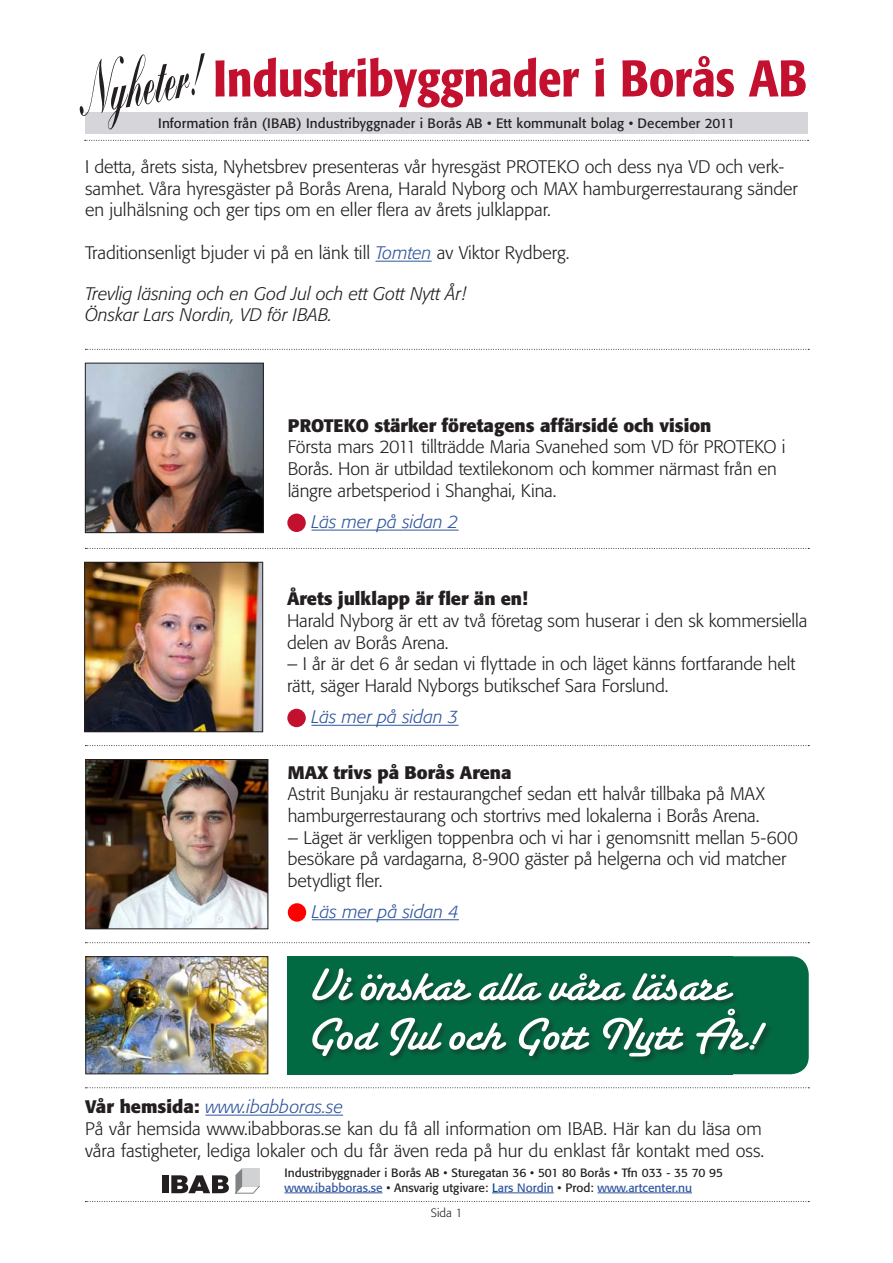
<style>
.page{position:relative;width:893px;height:1263px;background:#fff}
.page>*{position:absolute;margin:0;border:0;box-sizing:border-box;transform-origin:0 0}
.t1{font:48px/49.5px "Santa Fe Let Plain";color:#fff;scale:1.11 1}
.t2{font:300 18px/21.8px "Formata";color:#231f20}
.t3{font:700 18px "Formata";color:#231f20}
.t4{font:italic 300 18px/21.6px "Formata";color:#231f20}
.t5{font:italic 300 18px "Formata";color:#2f559e}
.t6{font:13.5px "Formata";letter-spacing:.005em;color:#231f20}
.t7{font:12px/14.4px "Formata";color:#231f20}
.t8{font:300 12px "Formata";color:#231f20}
.s1{font-style:italic;color:#2f559e}
.s2{font-weight:700}
.s3{color:#2f559e}
.s4{color:#074694}
</style>
<div class="page">
<div style="left:85px;top:112px;width:723px;height:21px;background:#d6d5da"></div>
<svg style="left:79px;top:53px;width:126px;height:77px"></svg>
<svg style="left:215px;top:56px;width:591px;height:52px"></svg>
<svg style="left:85px;top:140px;width:723px;height:1px"></svg>
<svg style="left:85px;top:1201px;width:724px;height:1px"></svg>
<hr style="left:205px;top:1115px;width:138px;height:1px;background:#2f559e">
<img style="left:87px;top:365px;width:175px;height:166px">
<div style="left:85px;top:363px;width:179px;height:170px;border:1px solid #231f20"></div>
<hr style="left:311px;top:530px;width:148px;height:1px;background:#2f559e">
<div style="left:287px;top:514px;width:19px;height:18px;background:#c3102f;border-radius:50%"></div>
<img style="left:86px;top:564px;width:175px;height:166px">
<div style="left:84px;top:562px;width:179px;height:170px;border:1px solid #231f20"></div>
<hr style="left:311px;top:725px;width:148px;height:1px;background:#2f559e">
<div style="left:287px;top:709px;width:19px;height:18px;background:#c3102f;border-radius:50%"></div>
<hr style="left:284px;top:1192px;width:98px;height:1px;background:#2f559e">
<hr style="left:498px;top:1192px;width:56px;height:1px;background:#2f559e">
<hr style="left:598px;top:1192px;width:94px;height:1px;background:#2f559e">
<div style="left:162px;top:1175px;width:6px;height:18px;background:#231f20"></div>
<svg style="left:171px;top:1175px;width:58px;height:18px"></svg>
<svg style="left:235px;top:1168px;width:25px;height:25px"></svg>
<svg style="left:85px;top:1087px;width:724px;height:1px"></svg>
<svg style="left:85px;top:745px;width:724px;height:1px"></svg>
<svg style="left:85px;top:942px;width:724px;height:1px"></svg>
<svg style="left:85px;top:548px;width:724px;height:1px"></svg>
<svg style="left:85px;top:349px;width:724px;height:1px"></svg>
<hr style="left:375px;top:261px;width:57px;height:1px;background:#2f559e">
<div style="left:363px;top:956px;width:446px;height:118px;background:#026a43;border-radius:18px"></div>
<div style="left:287px;top:956px;width:446px;height:118px;background:#026a43"></div>
<img style="left:87px;top:958px;width:179px;height:114px">
<div style="left:85px;top:956px;width:183px;height:118px;border:1px solid #231f20"></div>
<div style="left:311px;top:967px;width:462px;height:97px;background:#231f20;opacity:.5"></div>
<img style="left:87px;top:761px;width:179px;height:166px">
<div style="left:85px;top:759px;width:183px;height:170px;border:1px solid #231f20"></div>
<hr style="left:312px;top:919px;width:147px;height:1px;background:#2f559e">
<div style="left:288px;top:903px;width:18px;height:19px;background:#f00;border-radius:50%"></div>
<p class="t6" style="left:158px;top:115px;width:578px">Information från (IBAB) Industribyggnader i Borås AB • Ett kommunalt bolag • December 2011</p>
<p class="t2" style="left:85px;top:156px;width:714px">I detta, årets sista, Nyhetsbrev presenteras vår hyresgäst PROTEKO och dess nya VD och verk&shy;samhet. Våra hyresgäster på Borås Arena, Harald Nyborg och MAX hamburgerrestaurang sänder en julhälsning och ger tips om en eller flera av årets julklappar.</p>
<p class="t2" style="left:85px;top:242px;width:486px">Traditionsenligt bjuder vi på en länk till <span class="s1">Tomten</span> av Viktor Rydberg.</p>
<p class="t4" style="left:85px;top:283px;width:382px">Trevlig läsning och en God Jul och ett Gott Nytt År!<br>Önskar Lars Nordin, VD för IBAB.</p>
<p class="t3" style="left:288px;top:414px;width:425px">PROTEKO stärker företagens affärsidé och vision</p>
<p class="t2" style="left:288px;top:436px;width:499px">Första mars 2011 tillträdde Maria Svanehed som VD för PROTEKO i<br>Borås. Hon är utbildad textilekonom och kommer närmast från en längre arbetsperiod i Shanghai, Kina.</p>
<p class="t5" style="left:311px;top:511px;width:149px">Läs mer på sidan 2</p>
<p class="t3" style="left:287px;top:587px;width:242px">Årets julklapp är fler än en!</p>
<p class="t2" style="left:287px;top:610px;width:522px">Harald Nyborg är ett av två företag som huserar i den sk kommersiella delen av Borås Arena.</p>
<p class="t2" style="left:287px;top:653px;width:510px">– I år är det 6 år sedan vi flyttade in och läget känns fortfarande helt rätt, säger Harald Nyborgs butikschef Sara Forslund.</p>
<p class="t5" style="left:311px;top:706px;width:149px">Läs mer på sidan 3</p>
<p class="t3" style="left:288px;top:761px;width:225px">MAX trivs på Borås Arena</p>
<p class="t2" style="left:288px;top:783px;width:479px">Astrit Bunjaku är restaurangchef sedan ett halvår tillbaka på MAX hamburgerrestaurang och stortrivs med lokalerna i Borås Arena.</p>
<p class="t2" style="left:288px;top:827px;width:512px">– Läget är verkligen toppenbra och vi har i genomsnitt mellan 5-600 besökare på vardagarna, 8-900 gäster på helgerna och vid matcher betydligt fler.</p>
<p class="t5" style="left:312px;top:901px;width:149px">Läs mer på sidan 4</p>
<h1 class="t1" style="left:307px;top:964px;width:412px">Vi önskar alla våra läsare<br>God Jul och Gott Nytt År!</h1>
<p class="t2" style="left:85px;top:1096px;width:681px"><span class="s2">Vår hemsida:</span> <span class="s1">www.ibabboras.se<br></span>På vår hemsida www.ibabboras.se kan du få all information om IBAB. Här kan du läsa om våra fastigheter, lediga lokaler och du får även reda på hur du enklast får kontakt med oss.</p>
<p class="t7" style="left:284px;top:1166px;width:440px">Industribyggnader i Borås AB • Sturegatan 36 • 501 80 Borås • Tfn 033 - 35 70 95 <span class="s3">www.ibabboras.se</span> • Ansvarig utgivare: <span class="s4">L</span><span class="s3">ars Nordin</span> • Prod: <span class="s3">www.artcenter.nu</span></p>
<p class="t8" style="left:431px;top:1206px;width:33px">Sida 1</p>
</div>
